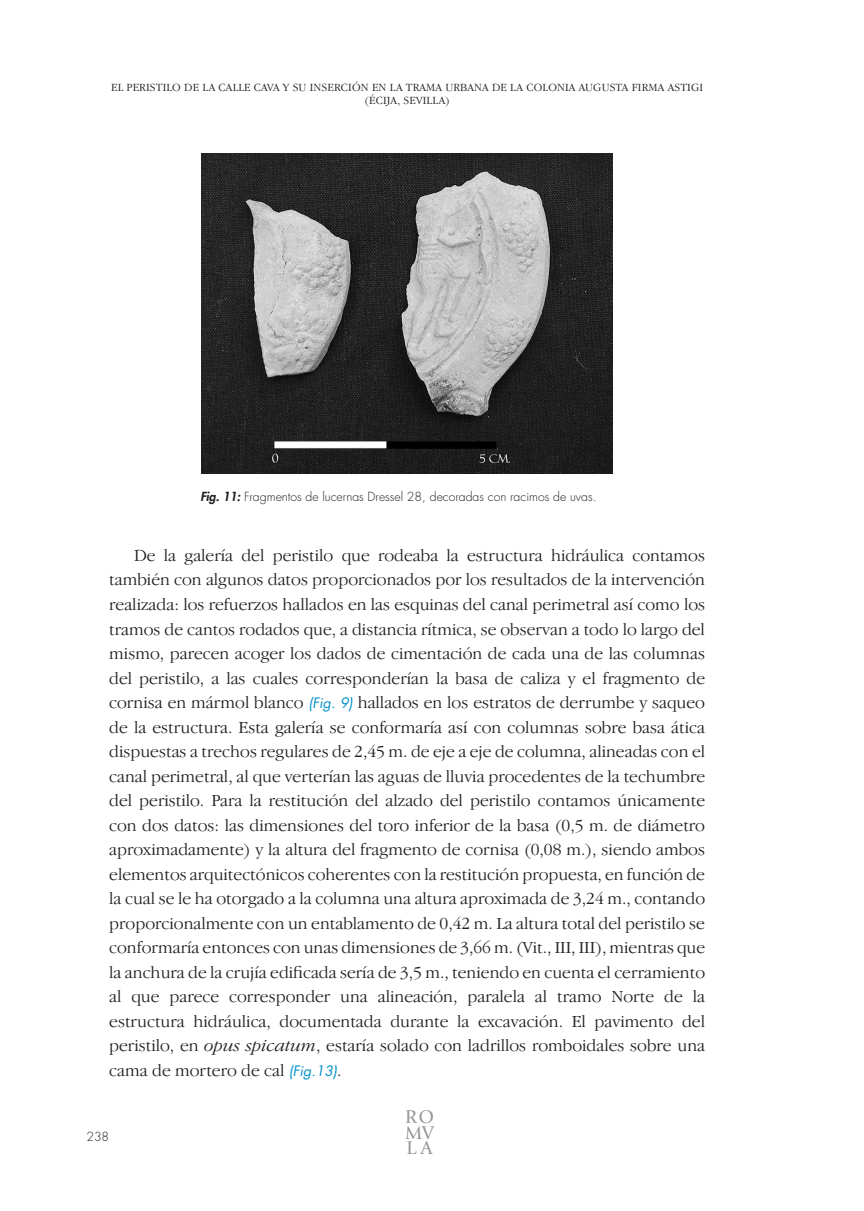
<style>
.page{position:relative;width:864px;height:1211px;background:#fff}
.page>*{position:absolute;margin:0;border:0;box-sizing:border-box;transform-origin:0 0}
.t1{font:19.25px/15.8px "Giovanni";color:#939598;text-align:justify}
.Texto_Romula{font:300 17.5px/24.5px "Garamond IT Cby BT";color:#231f20;text-align:justify}
.Pie_foto{font:300 12.25px "Futura";color:#231f20}
.t2{font:300 11.38px/13.7px "Garamond IT Cby BT";letter-spacing:.02em;color:#231f20;text-align:center}
.s1{font-weight:800;font-style:italic}
.s2{font-family:"Futura";font-weight:400;font-style:italic;font-size:14px;color:#0092c8}
.s3{font-style:italic}
</style>
<div class="page">
<img style="left:201px;top:154px;width:411px;height:319px">
<p class="t2" style="left:111px;top:80px;width:593px">EL PERISTILO DE LA CALLE CAVA Y SU INSERCIÓN EN LA TRAMA URBANA DE LA COLONIA AUGUSTA FIRMA ASTIGI (ÉCIJA, SEVILLA)</p>
<p class="Pie_foto" style="left:200px;top:488px;width:397px"><span class="s1">Fig. 11:</span> Fragmentos de lucernas Dressel 28, decoradas con racimos de uvas.</p>
<p class="Texto_Romula" style="left:109px;top:543px;width:597px;text-indent:25px">De la galería del peristilo que rodeaba la estructura hidráulica contamos también con algunos datos proporcionados por los resultados de la intervención realizada: los refuerzos hallados en las esquinas del canal perimetral así como los tramos de cantos rodados que, a distancia rítmica, se observan a todo lo largo del mismo, parecen acoger los dados de cimentación de cada una de las columnas del peristilo, a las cuales corresponderían la basa de caliza y el fragmento de cornisa en mármol blanco <span class="s2">(Fig. 9)</span> hallados en los estratos de derrumbe y saqueo de la estructura. Esta galería se conformaría así con columnas sobre basa ática dispuestas a trechos regulares de 2,45 m. de eje a eje de columna, alineadas con el canal perimetral, al que verterían las aguas de lluvia procedentes de la techumbre del peristilo. Para la restitución del alzado del peristilo contamos únicamente con dos datos: las dimensiones del toro inferior de la basa (0,5 m. de diámetro aproximadamente) y la altura del fragmento de cornisa (0,08 m.), siendo ambos elementos arquitectónicos coherentes con la restitución propuesta, en función de la cual se le ha otorgado a la columna una altura aproximada de 3,24 m., contando proporcionalmente con un entablamento de 0,42 m. La altura total del peristilo se conformaría entonces con unas dimensiones de 3,66 m. (Vit., III, III), mientras que la anchura de la crujía edificada sería de 3,5 m., teniendo en cuenta el cerramiento al que parece corresponder una alineación, paralela al tramo Norte de la estructura hidráulica, documentada durante la excavación. El pavimento del peristilo, en <span class="s3">opus spicatum</span>, estaría solado con ladrillos romboidales sobre una cama de mortero de cal <span class="s2">(Fig.13)</span>.</p>
<p class="Pie_foto" style="left:86px;top:1128px;width:24px">238</p>
<p class="t1" style="left:405px;top:1108px;width:31px">RO MV LA</p>
</div>
